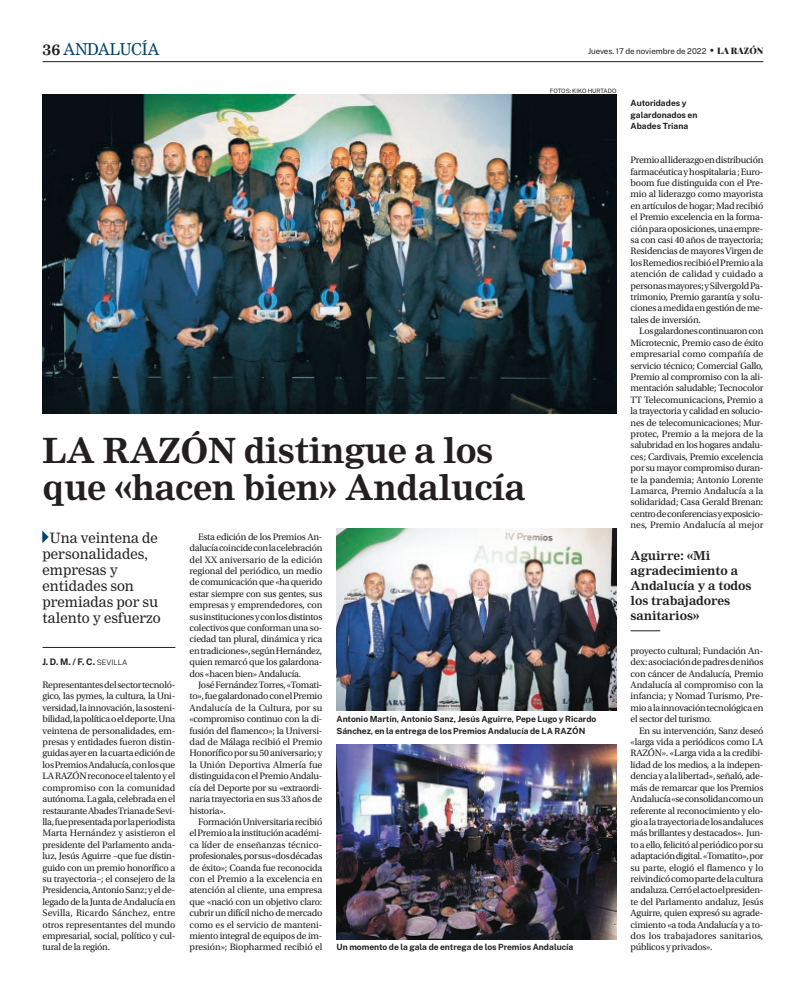
<style>
.page{position:relative;width:806px;height:993px;background:#fff}
.page>*{position:absolute;margin:0;border:0;box-sizing:border-box;transform-origin:0 0}
.t1{font:700 34px/37px "Nimrod MT Std";letter-spacing:-.015em;color:#231f20}
.t2{font:16px "Nimrod MT Std";letter-spacing:-.02em;color:#00416a;scale:.95 1}
.t3{font:14px/16px "Nimrod MT Std";color:#231f20}
.t4{font:700 12px/14.8px "Nimrod MT Std";letter-spacing:-.01em;color:#231f20}
.t5{font:9.8px/11.4px "Utopia Std";letter-spacing:-.025em;color:#231f20;text-align:justify}
.t6{font:700 9px "Public Sans";color:#231f20}
.t7{font:700 8.5px/11.4px "Public Sans";color:#231f20}
.t8{font:8px "Public Sans";color:#231f20}
.t9{font:6px "Public Sans";color:#231f20}
.s1{font-weight:700;font-size:15px;color:#231f20}
.s2{font-weight:900;font-size:10px}
.s3{font-family:"Playfair Display";font-weight:900;font-size:9px}
.s4{font-family:"Courier New";font-size:21px;color:#00416a}
.s5{font-weight:300;font-size:7.5px}
</style>
<div class="page">
<hr style="left:43px;top:61px;width:720px;height:1px;background:#231f20">
<hr style="left:43px;top:647px;width:132px;height:1px;background:#231f20">
<hr style="left:630px;top:630px;width:30px;height:1px;background:#231f20">
<img style="left:43px;top:95px;width:573px;height:318px">
<img style="left:336px;top:528px;width:280px;height:182px">
<img style="left:336px;top:744px;width:280px;height:194px">
<h2 class="t2" style="left:43px;top:40px;width:124px"><span class="s1">36</span> ANDALUCÍA</h2>
<p class="t8" style="left:587px;top:47px;width:177px">Jueves. 17 de noviembre de 2022 <span class="s2">•</span> <span class="s3">LA RAZÓN</span></p>
<p class="t9" style="left:549px;top:88px;width:68px">FOTOS: KIKO HURTADO</p>
<h1 class="t1" style="left:43px;top:431px;width:484px">LA RAZÓN distingue a los que «hacen bien» Andalucía</h1>
<h3 class="t3" style="left:43px;top:529px;width:120px"><span class="s4">►</span>Una veintena de personalidades, empresas y entidades son premiadas por su talento y esfuerzo</h3>
<p class="t6" style="left:43px;top:656px;width:86px">J. D. M. / F. C. <span class="s5">SEVILLA</span></p>
<p class="t5" style="left:43px;top:679px;width:134px">Representantes del sector tecnoló&shy;gico, las pymes, la cultura, la Uni&shy;versidad, la innovación, la sosteni&shy;bilidad, la política o el deporte. Una veintena de personalidades, em&shy;presas y entidades fueron distin&shy;guidas ayer en la cuarta edición de los Premios Andalucía, con los que LA RAZÓN reconoce el talento y el compromiso con la comunidad autónoma. La gala, celebrada en el restaurante Abades Triana de Sevi&shy;lla, fue presentada por la periodista Marta Hernández y asistieron el presidente del Parlamento anda&shy;luz, Jesús Aguirre –que fue distin&shy;guido con un premio honorífico a su trayectoria–; el consejero de la Presidencia, Antonio Sanz; y el de&shy;legado de la Junta de Andalucía en Sevilla, Ricardo Sánchez, entre otros representantes del mundo empresarial, social, político y cul&shy;tural de la región.</p>
<p class="t5" style="left:189px;top:531px;width:134px;text-indent:9px">Esta edición de los Premios An&shy;dalucía coincide con la celebración del XX aniversario de la edición regional del periódico, un medio de comunicación que «ha querido estar siempre con sus gentes, sus empresas y emprendedores, con sus instituciones y con los distintos colectivos que conforman una so&shy;ciedad tan plural, dinámica y rica en tradiciones», según Hernández, quien remarcó que los galardona&shy;dos «hacen bien» Andalucía.</p>
<p class="t5" style="left:189px;top:679px;width:134px;text-indent:9px">José Fernández Torres, «Tomati&shy;to», fue galardonado con el Premio Andalucía de la Cultura, por su «compromiso continuo con la di&shy;fusión del flamenco»; la Universi&shy;dad de Málaga recibió el Premio Honorífico por su 50 aniversario; y la Unión Deportiva Almería fue distinguida con el Premio Andalu&shy;cía del Deporte por su «extraordi&shy;naria trayectoria en sus 33 años de historia».</p>
<p class="t5" style="left:189px;top:816px;width:134px;text-indent:9px">Formación Universitaria recibió el Premio a la institución académi&shy;ca líder de enseñanzas técnico&shy;profesionales, por sus «dos décadas de éxito»; Coanda fue reconocida con el Premio a la excelencia en atención al cliente, una empresa que «nació con un objetivo claro: cubrir un difícil nicho de mercado como es el servicio de manteni&shy;miento integral de equipos de im&shy;presión»; Biopharmed recibió el</p>
<p class="t7" style="left:336px;top:713px;width:261px">Antonio Martín, Antonio Sanz, Jesús Aguirre, Pepe Lugo y Ricardo<br>Sánchez, en la entrega de los Premios Andalucía de LA RAZÓN</p>
<p class="t7" style="left:336px;top:941px;width:238px">Un momento de la gala de entrega de los Premios Andalucía</p>
<p class="t7" style="left:630px;top:97px;width:68px">Autoridades y galardonados en<br>Abades Triana</p>
<p class="t5" style="left:630px;top:154px;width:134px">Premio al liderazgo en distribución farmacéutica y hospitalaria ; Euro&shy;boom fue distinguida con el Pre&shy;mio al liderazgo como mayorista en artículos de hogar; Mad recibió el Premio excelencia en la forma&shy;ción para oposiciones, una empre&shy;sa con casi 40 años de trayectoria; Residencias de mayores Virgen de los Remedios recibió el Premio a la atención de calidad y cuidado a personas mayores; y Silvergold Pa&shy;trimonio, Premio garantía y solu&shy;ciones a medida en gestión de me&shy;tales de inversión.</p>
<p class="t5" style="left:630px;top:325px;width:134px;text-indent:9px">Los galardones continuaron con Microtecnic, Premio caso de éxito empresarial como compañía de servicio técnico; Comercial Gallo, Premio al compromiso con la ali&shy;mentación saludable; Tecnocolor TT Telecomunicacions, Premio a la trayectoria y calidad en solucio&shy;nes de telecomunicaciones; Mur&shy;protec, Premio a la mejora de la salubridad en los hogares andalu&shy;ces; Cardivais, Premio excelencia por su mayor compromiso duran&shy;te la pandemia; Antonio Lorente Lamarca, Premio Andalucía a la solidaridad; Casa Gerald Brenan: centro de conferencias y exposicio&shy;nes, Premio Andalucía al mejor</p>
<p class="t4" style="left:630px;top:548px;width:122px">Aguirre: «Mi agradecimiento a<br>Andalucía y a todos los trabajadores sanitarios»</p>
<p class="t5" style="left:630px;top:645px;width:134px">proyecto cultural; Fundación An&shy;dex: asociación de padres de niños con cáncer de Andalucía, Premio Andalucía al compromiso con la infancia; y Nomad Turismo, Pre&shy;mio a la innovación tecnológica en el sector del turismo.</p>
<p class="t5" style="left:630px;top:724px;width:134px;text-indent:9px">En su intervención, Sanz deseó «larga vida a periódicos como LA RAZÓN». «Larga vida a la credibi&shy;lidad de los medios, a la indepen&shy;dencia y a la libertad», señaló, ade&shy;más de remarcar que los Premios Andalucía «se consolidan como un referente al reconocimiento y elo&shy;gio a la trayectoria de los andaluces más brillantes y destacados». Jun&shy;to a ello, felicitó al periódico por su adaptación digital. «Tomatito», por su parte, elogió el flamenco y lo reivindicó como parte de la cultura andaluza. Cerró el acto el presiden&shy;te del Parlamento andaluz, Jesús Aguirre, quien expresó su agrade&shy;cimiento «a toda Andalucía y a to&shy;dos los trabajadores sanitarios, públicos y privados».</p>
</div>
